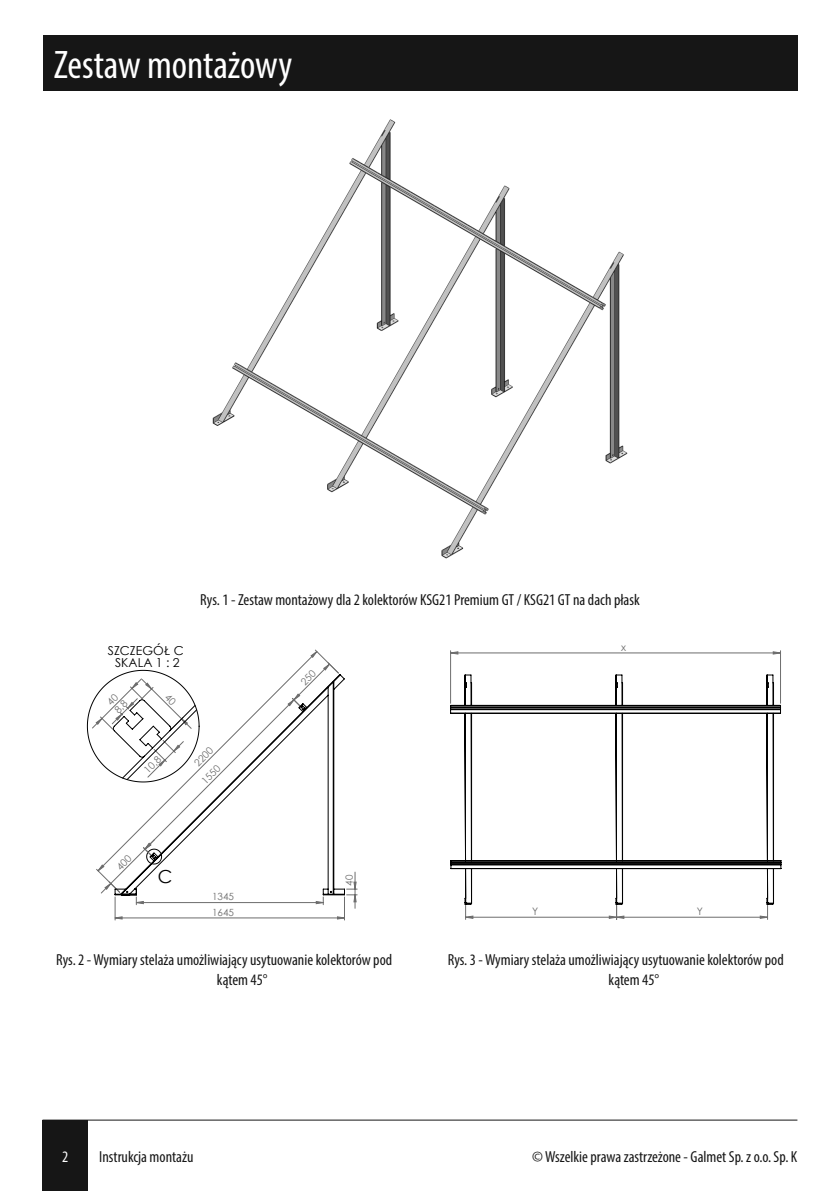
<style>
.page{position:relative;width:840px;height:1191px;background:#fff}
.page>*{position:absolute;margin:0;border:0;box-sizing:border-box;transform-origin:0 0}
.t1{font:condensed 40px "Myriad Pro";color:#fff}
.t2{font:18px "Century Gothic";color:#010101}
.t3{font:condensed 16px/20px "Myriad Pro";color:#161616}
.t4{font:condensed 16px "Myriad Pro";color:#fff}
.t5{font:12.8px "Century Gothic";color:#010101}
.t6{font:12.4px/12px "Century Gothic";color:#010101;text-align:center}
.t7{font:10.2px "Century Gothic";color:#6d6d6d}
.t8{font:9.8px "Century Gothic";color:#6d6d6d}
</style>
<div class="page">
<hr style="left:43px;top:1119px;width:754px;height:1px;background:#161616">
<div style="left:43px;top:1120px;width:45px;height:71px;background:#161616"></div>
<img style="left:212px;top:119px;width:416px;height:440px">
<hr style="left:85px;top:963px;width:278px;height:1px;background:#b3b3b3">
<hr style="left:85px;top:642px;width:1px;height:283px;background:#b3b3b3">
<hr style="left:85px;top:642px;width:278px;height:1px;background:#b3b3b3">
<hr style="left:85px;top:941px;width:278px;height:1px;background:#b3b3b3">
<hr style="left:114px;top:642px;width:249px;height:1px;background:#6d6d6d">
<hr style="left:443px;top:642px;width:1px;height:283px;background:#b3b3b3">
<hr style="left:443px;top:642px;width:344px;height:1px;background:#b3b3b3">
<hr style="left:443px;top:1190px;width:344px;height:1px;background:#b3b3b3">
<hr style="left:839px;top:642px;width:1px;height:283px;background:#b3b3b3">
<hr style="left:450px;top:650px;width:1px;height:53px;background:#6d6d6d">
<hr style="left:779px;top:650px;width:1px;height:53px;background:#6d6d6d">
<hr style="left:451px;top:1190px;width:238px;height:1px;background:#6d6d6d">
<svg style="left:450px;top:652px;width:330px;height:266px"></svg>
<svg style="left:450px;top:674px;width:331px;height:230px"></svg>
<div style="left:43px;top:35px;width:754px;height:56px;background:#161616"></div>
<svg style="left:87px;top:662px;width:270px;height:258px"></svg>
<h1 class="t1" style="left:54px;top:41px;width:240px">Zestaw montażowy</h1>
<p class="t6" style="left:108px;top:644px;width:77px">SZCZEGÓŁ C<br>SKALA 1 : 2</p>
<p class="t3" style="left:200px;top:590px;width:440px">Rys. 1 - Zestaw montażowy dla 2 kolektorów KSG21 Premium GT / KSG21 GT na dach płask</p>
<p class="t7" style="left:620px;top:640px;width:6px">x</p>
<p class="t8" style="left:141px;top:766px;width:21px;rotate:-45deg">10,8</p>
<p class="t8" style="left:191px;top:759px;width:23px;rotate:-45deg">2200</p>
<p class="t8" style="left:198px;top:777px;width:23px;rotate:-45deg">1550</p>
<p class="t2" style="left:158px;top:863px;width:16px">C</p>
<p class="t8" style="left:212px;top:890px;width:23px">1345</p>
<p class="t8" style="left:212px;top:905px;width:23px">1645</p>
<p class="t8" style="left:342px;top:885px;width:12px;rotate:-90deg">40</p>
<p class="t7" style="left:532px;top:904px;width:8px">Y</p>
<p class="t7" style="left:696px;top:904px;width:8px">Y</p>
<p class="t3" style="left:217px;top:949px;width:177px;text-indent:-161px">Rys. 2 - Wymiary stelaża umożliwiający usytuowanie kolektorów pod kątem 45°</p>
<p class="t5" style="left:451px;top:947px;width:69px">SKALA 1 : 2</p>
<p class="t3" style="left:608px;top:949px;width:177px;text-indent:-161px">Rys. 3 - Wymiary stelaża umożliwiający usytuowanie kolektorów pod kątem 45°</p>
<p class="t4" style="left:62px;top:1146px;width:8px">2</p>
<p class="t3" style="left:99px;top:1146px;width:95px">Instrukcja montażu</p>
<p class="t3" style="left:532px;top:1146px;width:266px">© Wszelkie prawa zastrzeżone - Galmet Sp. z o.o. Sp. K</p>
</div>
